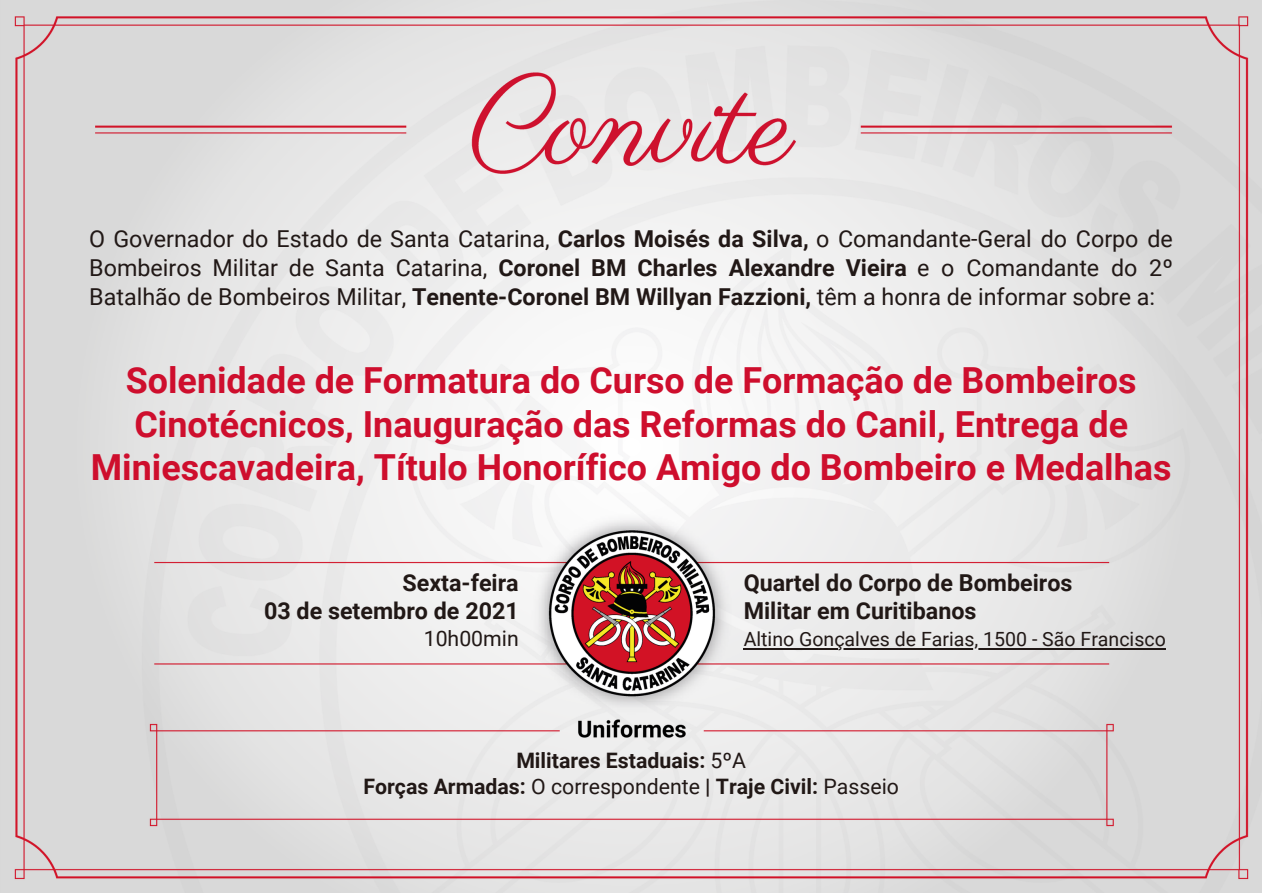
<style>
.page{position:relative;width:1262px;height:893px;background:#fff}
.page>*{position:absolute;margin:0;border:0;box-sizing:border-box;transform-origin:0 0}
.t1{font:700 35.8px/43.6px "Roboto";color:#ce0e2d;text-align:center}
.t2{font:23.2px/28.6px "Roboto";color:#211816;text-align:justify}
.t3{font:700 23.2px/28.6px "Roboto";color:#211816}
.t4{font:700 21.2px "Roboto";color:#211816}
.t5{font:21.2px "Roboto";color:#211816}
.t6{font:19.6px "Roboto";color:#211816}
.s1{font-weight:700}
.s2{font-weight:400}
</style>
<div class="page">
<img style="left:0;top:0;width:1262px;height:892px">
<hr style="left:743px;top:647px;width:422px;height:2px;background:#211816">
<p class="t2" style="left:89px;top:225px;width:1085px">O Governador do Estado de Santa Catarina, <span class="s1">Carlos Moisés da Silva,</span> o Comandante-Geral do Corpo de Bombeiros Militar de Santa Catarina, <span class="s1">Coronel BM Charles Alexandre Vieira</span> e o Comandante do 2º Batalhão de Bombeiros Militar, <span class="s1">Tenente-Coronel BM Willyan Fazzioni,</span> têm a honra de informar sobre a:</p>
<p class="t1" style="left:91px;top:359px;width:1082px">Solenidade de Formatura do Curso de Formação de Bombeiros<br>Cinotécnicos, Inauguração das Reformas do Canil, Entrega de<br>Miniescavadeira, Título Honorífico Amigo do Bombeiro e Medalhas</p>
<p class="t3" style="left:402px;top:568px;width:118px">Sexta-feira</p>
<p class="t3" style="left:264px;top:597px;width:256px">03 de setembro de 2021</p>
<p class="t3" style="left:743px;top:568px;width:330px">Quartel do Corpo de Bombeiros<br>Militar em Curitibanos</p>
<p class="t5" style="left:424px;top:626px;width:96px">10h00min</p>
<p class="t6" style="left:743px;top:628px;width:424px">Altino Gonçalves de Farias, 1500 - São Francisco</p>
<p class="t4" style="left:516px;top:748px;width:231px">Militares Estaduais: <span class="s2">5ºA</span></p>
<p class="t4" style="left:363px;top:774px;width:537px">Forças Armadas: <span class="s2">O correspondente</span> | Traje Civil: <span class="s2">Passeio</span></p>
</div>
